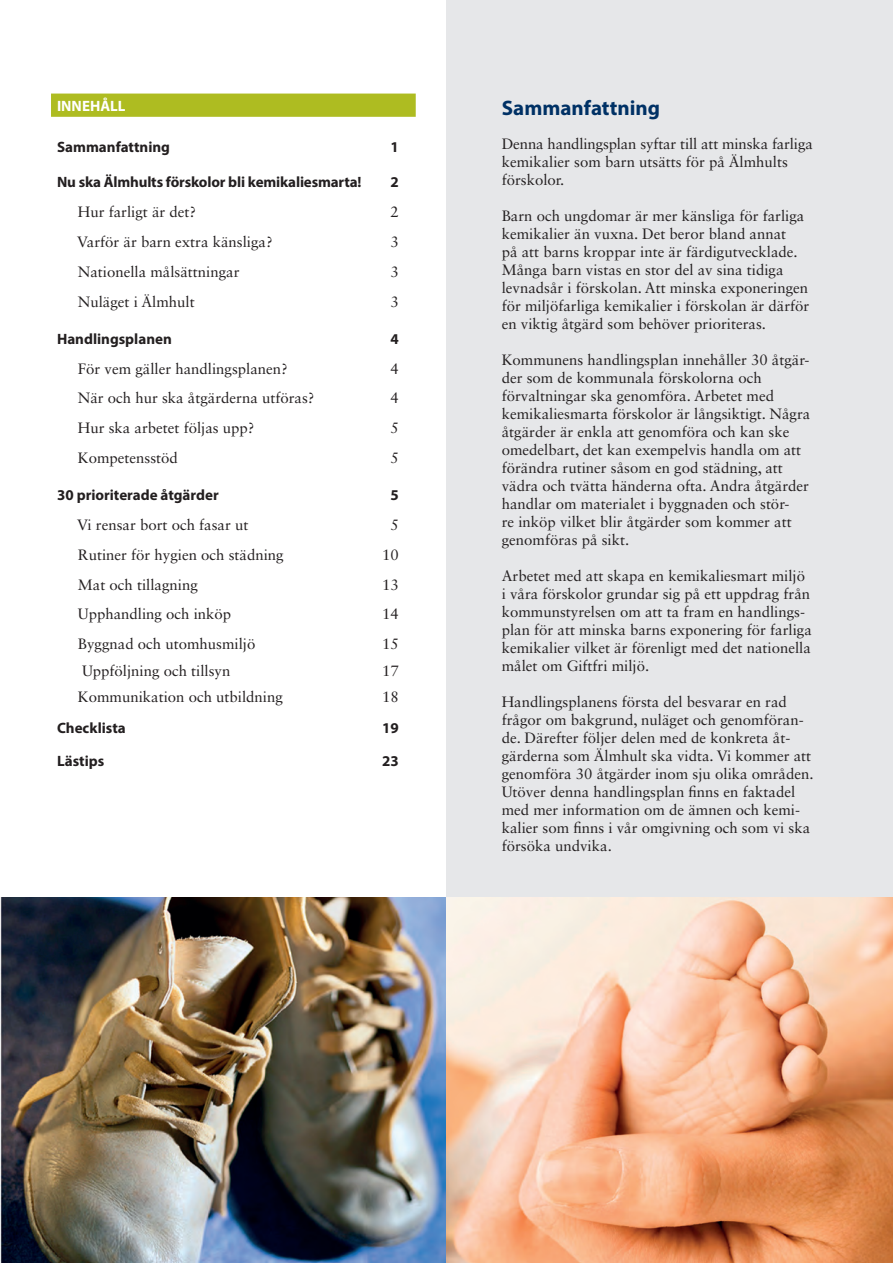
<style>
.page{position:relative;width:893px;height:1263px;background:#fff}
.page>*{position:absolute;margin:0;border:0;box-sizing:border-box;transform-origin:0 0}
.Beslutad_av{font:700 21px "Myriad Pro";color:#003165}
.Beslutad_av-2{font:15px/18px "Sabon LT Std";color:#231f20}
.t1{font:700 15px "Myriad Pro";color:#231f20}
.Liten_rubrik{font:700 15px "Myriad Pro";color:#fff}
</style>
<div class="page">
<img style="left:0;top:897px;width:893px;height:366px">
<div style="left:51px;top:94px;width:365px;height:23px;background:#aebc21"></div>
<div style="left:446px;top:0;width:447px;height:900px;background:#e6e7e9"></div>
<p class="Liten_rubrik" style="left:57px;top:96px;width:70px">INNEHÅLL</p>
<p class="t1" style="left:57px;top:137px;width:115px">Sammanfattning</p>
<p class="t1" style="left:390px;top:137px;width:10px">1</p>
<p class="t1" style="left:57px;top:172px;width:306px">Nu ska Älmhults förskolor bli kemikaliesmarta!</p>
<p class="t1" style="left:390px;top:172px;width:10px">2</p>
<p class="Beslutad_av-2" style="left:78px;top:203px;width:120px">Hur farligt är det?</p>
<p class="Beslutad_av-2" style="left:390px;top:203px;width:10px">2</p>
<p class="Beslutad_av-2" style="left:77px;top:233px;width:197px">Varför är barn extra känsliga?</p>
<p class="Beslutad_av-2" style="left:390px;top:233px;width:10px">3</p>
<p class="Beslutad_av-2" style="left:78px;top:262px;width:163px">Nationella målsättningar</p>
<p class="Beslutad_av-2" style="left:390px;top:262px;width:10px">3</p>
<p class="Beslutad_av-2" style="left:78px;top:292px;width:118px">Nuläget i Älmhult</p>
<p class="Beslutad_av-2" style="left:390px;top:292px;width:10px">3</p>
<p class="t1" style="left:57px;top:329px;width:116px">Handlingsplanen</p>
<p class="t1" style="left:390px;top:329px;width:10px">4</p>
<p class="Beslutad_av-2" style="left:78px;top:359px;width:212px">För vem gäller handlingsplanen?</p>
<p class="Beslutad_av-2" style="left:390px;top:359px;width:10px">4</p>
<p class="Beslutad_av-2" style="left:78px;top:389px;width:238px">När och hur ska åtgärderna utföras?</p>
<p class="Beslutad_av-2" style="left:390px;top:389px;width:10px">4</p>
<p class="Beslutad_av-2" style="left:78px;top:419px;width:178px">Hur ska arbetet följas upp?</p>
<p class="Beslutad_av-2" style="left:390px;top:419px;width:10px">5</p>
<p class="Beslutad_av-2" style="left:78px;top:449px;width:101px">Kompetensstöd</p>
<p class="Beslutad_av-2" style="left:390px;top:449px;width:10px">5</p>
<p class="t1" style="left:57px;top:485px;width:163px">30 prioriterade åtgärder</p>
<p class="t1" style="left:390px;top:485px;width:10px">5</p>
<p class="Beslutad_av-2" style="left:77px;top:516px;width:173px">Vi rensar bort och fasar ut</p>
<p class="Beslutad_av-2" style="left:390px;top:516px;width:10px">5</p>
<p class="Beslutad_av-2" style="left:78px;top:545px;width:207px">Rutiner för hygien och städning</p>
<p class="Beslutad_av-2" style="left:382px;top:545px;width:18px">10</p>
<p class="Beslutad_av-2" style="left:78px;top:575px;width:122px">Mat och tillagning</p>
<p class="Beslutad_av-2" style="left:382px;top:575px;width:18px">13</p>
<p class="Beslutad_av-2" style="left:78px;top:605px;width:155px">Upphandling och inköp</p>
<p class="Beslutad_av-2" style="left:382px;top:605px;width:18px">14</p>
<p class="Beslutad_av-2" style="left:78px;top:635px;width:179px">Byggnad och utomhusmiljö</p>
<p class="Beslutad_av-2" style="left:382px;top:635px;width:18px">15</p>
<p class="Beslutad_av-2" style="left:82px;top:661px;width:150px">Uppföljning och tillsyn</p>
<p class="Beslutad_av-2" style="left:382px;top:661px;width:18px">17</p>
<p class="Beslutad_av-2" style="left:78px;top:688px;width:207px">Kommunikation och utbildning</p>
<p class="Beslutad_av-2" style="left:382px;top:688px;width:18px">18</p>
<p class="t1" style="left:57px;top:718px;width:70px">Checklista</p>
<p class="t1" style="left:382px;top:718px;width:18px">19</p>
<p class="t1" style="left:57px;top:751px;width:49px">Lästips</p>
<p class="t1" style="left:382px;top:751px;width:18px">23</p>
<p class="Beslutad_av" style="left:502px;top:94px;width:160px">Sammanfattning</p>
<p class="Beslutad_av-2" style="left:502px;top:135px;width:313px">Denna handlingsplan syftar till att minska farliga kemikalier som barn utsätts för på Älmhults förskolor.</p>
<p class="Beslutad_av-2" style="left:502px;top:207px;width:309px">Barn och ungdomar är mer känsliga för farliga kemikalier än vuxna. Det beror bland annat<br>på att barns kroppar inte är färdigutvecklade.<br>Många barn vistas en stor del av sina tidiga levnadsår i förskolan. Att minska exponeringen för miljöfarliga kemikalier i förskolan är därför en viktig åtgärd som behöver prioriteras.</p>
<p class="Beslutad_av-2" style="left:502px;top:351px;width:310px">Kommunens handlingsplan innehåller 30 åtgär&shy;der som de kommunala förskolorna och förvaltningar ska genomföra. Arbetet med kemikaliesmarta förskolor är långsiktigt. Några åtgärder är enkla att genomföra och kan ske omedelbart, det kan exempelvis handla om att förändra rutiner såsom en god städning, att vädra och tvätta händerna ofta. Andra åtgärder handlar om materialet i byggnaden och stör-<br>re inköp vilket blir åtgärder som kommer att genomföras på sikt.</p>
<p class="Beslutad_av-2" style="left:502px;top:567px;width:312px">Arbetet med att skapa en kemikaliesmart miljö i våra förskolor grundar sig på ett uppdrag från kommunstyrelsen om att ta fram en handlings&shy;plan för att minska barns exponering för farliga kemikalier vilket är förenligt med det nationella målet om Giftfri miljö.</p>
<p class="Beslutad_av-2" style="left:502px;top:693px;width:313px">Handlingsplanens första del besvarar en rad frågor om bakgrund, nuläget och genomföran&shy;de. Därefter följer delen med de konkreta åt&shy;gärderna som Älmhult ska vidta. Vi kommer att genomföra 30 åtgärder inom sju olika områden.</p>
<p class="Beslutad_av-2" style="left:502px;top:783px;width:310px">Utöver denna handlingsplan finns en faktadel med mer information om de ämnen och kemi&shy;kalier som finns i vår omgivning och som vi ska försöka undvika.</p>
</div>
